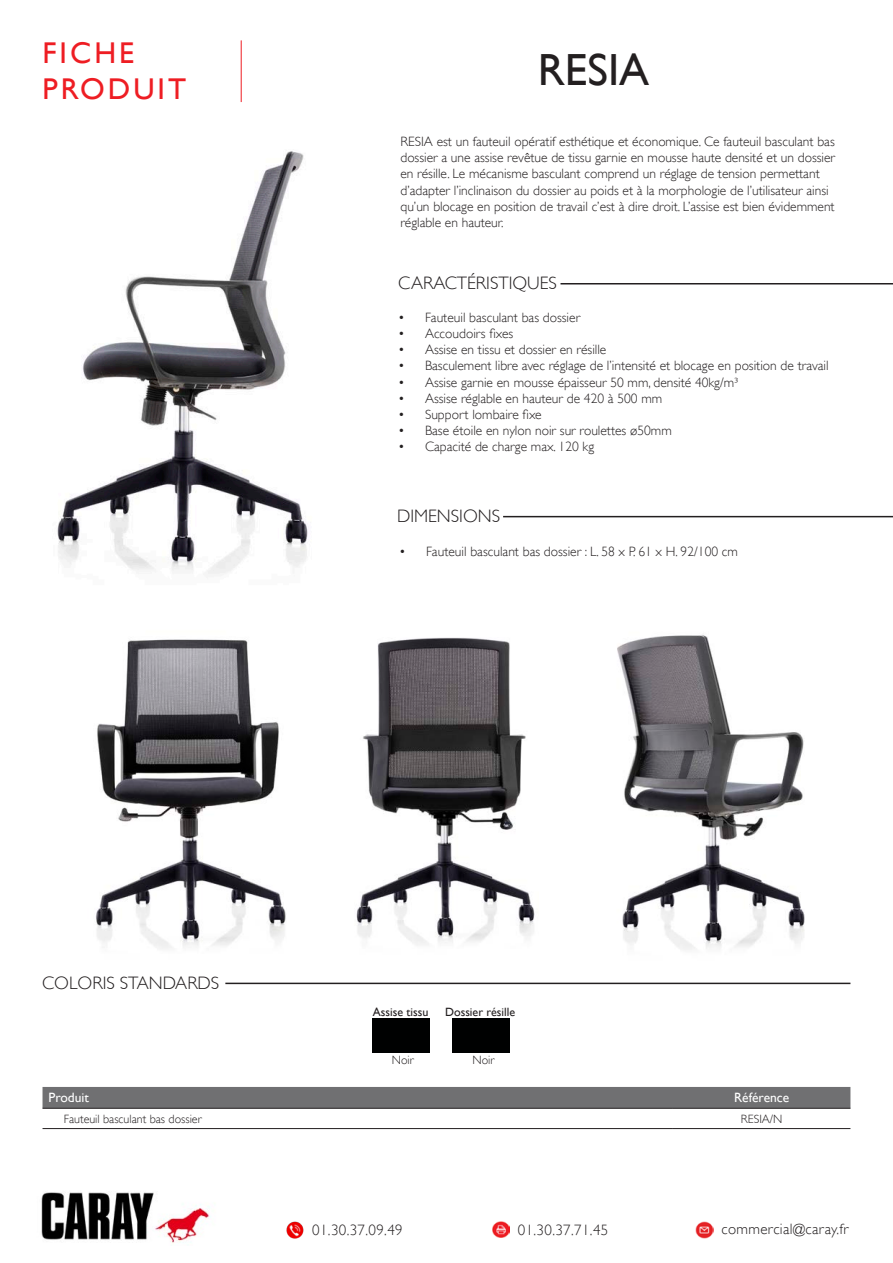
<style>
.page{position:relative;width:893px;height:1263px;background:#fff}
.page>*{position:absolute;margin:0;border:0;box-sizing:border-box;transform-origin:0 0}
.t1{font:45px "Gill Sans";color:#231f20}
.t2{font:30px/36px "Gill Sans";letter-spacing:.1em;color:#ee1d23}
.t3{font:300 18px "Gill Sans";color:#231f20}
.t4{font:300 15px "Gill Sans";letter-spacing:.025em;color:#231f20}
.t5{font:300 13.5px/16.2px "Gill Sans";color:#231f20}
.t6{font:13.5px "Gill Sans";color:#fff}
.t7{font:300 12px "Gill Sans";color:#231f20}
.t8{font:12px "Gill Sans";color:#231f20}
</style>
<div class="page">
<img style="left:41px;top:1192px;width:170px;height:51px">
<img style="left:286px;top:1221px;width:18px;height:18px">
<img style="left:493px;top:1222px;width:16px;height:16px">
<hr style="left:241px;top:40px;width:1px;height:62px;background:#ee1d23">
<img style="left:696px;top:1221px;width:17px;height:17px">
<div style="left:43px;top:1087px;width:807px;height:21px;background:#707072"></div>
<hr style="left:43px;top:1128px;width:630px;height:1px;background:#231f20">
<hr style="left:43px;top:1108px;width:630px;height:1px;background:#231f20">
<hr style="left:673px;top:1128px;width:177px;height:1px;background:#231f20">
<hr style="left:673px;top:1108px;width:177px;height:1px;background:#231f20">
<hr style="left:225px;top:983px;width:625px;height:1px;background:#231f20">
<hr style="left:560px;top:283px;width:333px;height:1px;background:#231f20">
<img style="left:96px;top:639px;width:190px;height:310px">
<img style="left:57px;top:151px;width:251px;height:423px">
<hr style="left:503px;top:516px;width:390px;height:1px;background:#231f20">
<div style="left:453px;top:1019px;width:57px;height:34px;background:#000101"></div>
<div style="left:372px;top:1019px;width:57px;height:34px;background:#000101"></div>
<img style="left:617px;top:634px;width:187px;height:316px">
<img style="left:356px;top:637px;width:179px;height:308px">
<h2 class="t2" style="left:43px;top:35px;width:145px">FICHE<br>PRODUIT</h2>
<p class="t1" style="left:538px;top:43px;width:113px">RESIA</p>
<p class="t5" style="left:400px;top:133px;width:436px">RESIA est un fauteuil opératif esthétique et économique. Ce fauteuil basculant bas dossier a une assise revêtue de tissu garnie en mousse haute densité et un dossier en résille. Le mécanisme basculant comprend un réglage de tension permettant d’adapter l’inclinaison du dossier au poids et à la morphologie de l’utilisateur ainsi qu’un blocage en position de travail c’est à dire droit. L’assise est bien évidemment réglable en hauteur.</p>
<p class="t3" style="left:398px;top:273px;width:160px">CARACTÉRISTIQUES</p>
<p class="t5" style="left:398px;top:309px;width:184px">• Fauteuil basculant bas dossier</p>
<p class="t5" style="left:398px;top:325px;width:117px">• Accoudoirs fixes</p>
<p class="t5" style="left:398px;top:341px;width:210px">• Assise en tissu et dossier en résille</p>
<p class="t5" style="left:398px;top:358px;width:432px">• Basculement libre avec réglage de l’intensité et blocage en position de travail</p>
<p class="t5" style="left:398px;top:374px;width:342px">• Assise garnie en mousse épaisseur 50 mm, densité 40kg/m³</p>
<p class="t5" style="left:398px;top:390px;width:266px">• Assise réglable en hauteur de 420 à 500 mm</p>
<p class="t5" style="left:398px;top:406px;width:145px">• Support lombaire fixe</p>
<p class="t5" style="left:398px;top:422px;width:275px">• Base étoile en nylon noir sur roulettes ø50mm</p>
<p class="t5" style="left:398px;top:439px;width:198px">• Capacité de charge max. 120 kg</p>
<p class="t3" style="left:397px;top:506px;width:105px">DIMENSIONS</p>
<p class="t5" style="left:399px;top:544px;width:340px">• Fauteuil basculant bas dossier : L. 58 x P. 61 x H. 92/100 cm</p>
<p class="t3" style="left:42px;top:972px;width:179px">COLORIS STANDARDS</p>
<p class="t8" style="left:373px;top:1004px;width:57px">Assise tissu</p>
<p class="t8" style="left:445px;top:1004px;width:72px">Dossier résille</p>
<p class="t7" style="left:392px;top:1053px;width:24px">Noir</p>
<p class="t7" style="left:472px;top:1053px;width:24px">Noir</p>
<p class="t6" style="left:49px;top:1090px;width:42px">Produit</p>
<p class="t6" style="left:734px;top:1090px;width:57px">Référence</p>
<p class="t7" style="left:64px;top:1112px;width:139px">Fauteuil basculant bas dossier</p>
<p class="t7" style="left:741px;top:1112px;width:43px">RESIA/N</p>
<p class="t4" style="left:312px;top:1221px;width:92px">01.30.37.09.49</p>
<p class="t4" style="left:518px;top:1221px;width:92px">01.30.37.71.45</p>
<p class="t4" style="left:721px;top:1220px;width:129px">commercial@caray.fr</p>
</div>
